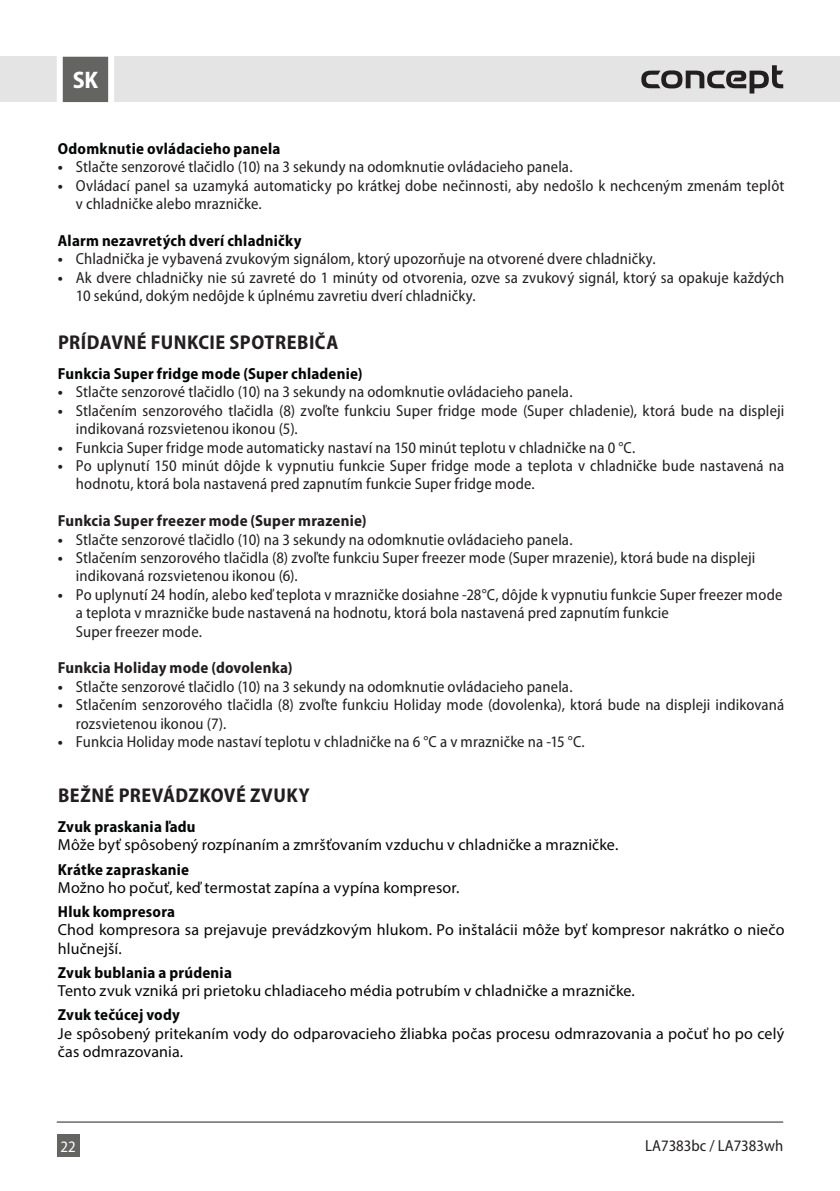
<style>
.page{position:relative;width:840px;height:1191px;background:#fff}
.page>*{position:absolute;margin:0;border:0;box-sizing:border-box;transform-origin:0 0}
.t1{font:700 semi-condensed 24px "Myriad Pro";color:#fff}
.t2{font:700 semi-condensed 20px "Myriad Pro";letter-spacing:.025em;color:#231f20}
.t3{font:semi-condensed 16px/18.4px "Myriad Pro";letter-spacing:.01em;color:#231f20}
.t4{font:16px/18.4px "Myriad Pro";letter-spacing:.005em;color:#050706}
.t5{font:700 semi-condensed 16px "Myriad Pro";letter-spacing:.015em;color:#050706}
.t6{font:700 semi-condensed 16px "Myriad Pro";letter-spacing:.015em;color:#231f20}
.t7{font:semi-condensed 16px "Myriad Pro";color:#fff}
.s1{font-weight:700}
</style>
<div class="page">
<div style="left:0;top:57px;width:839px;height:45px;background:#e4e4e4"></div>
<div style="left:57px;top:1134px;width:22px;height:23px;background:#646463"></div>
<svg style="left:54px;top:56px;width:63px;height:47px;background:#909090"></svg>
<hr style="left:57px;top:1121px;width:725px;height:1px;background:#231f20">
<svg style="left:641px;top:65px;width:141px;height:28px"></svg>
<h1 class="t1" style="left:73px;top:67px;width:27px">SK</h1>
<p class="t5" style="left:58px;top:139px;width:224px">Odomknutie ovládacieho panela</p>
<p class="t3" style="left:58px;top:158px;width:516px"><span class="s1">•</span> Stlačte senzorové tlačidlo (10) na 3 sekundy na odomknutie ovládacieho panela.</p>
<p class="t3" style="left:76px;top:176px;width:709px;text-indent:-18px"><span class="s1">•</span> Ovládací panel sa uzamyká automaticky po krátkej dobe nečinnosti, aby nedošlo k nechceným zmenám teplôt v chladničke alebo mrazničke.</p>
<p class="t5" style="left:58px;top:231px;width:245px">Alarm nezavretých dverí chladničky</p>
<p class="t3" style="left:58px;top:250px;width:599px"><span class="s1">•</span> Chladnička je vybavená zvukovým signálom, ktorý upozorňuje na otvorené dvere chladničky.</p>
<p class="t3" style="left:76px;top:268px;width:709px;text-indent:-18px"><span class="s1">•</span> Ak dvere chladničky nie sú zavreté do 1 minúty od otvorenia, ozve sa zvukový signál, ktorý sa opakuje každých<br>10 sekúnd, dokým nedôjde k úplnému zavretiu dverí chladničky.</p>
<p class="t2" style="left:58px;top:331px;width:281px">PRÍDAVNÉ FUNKCIE SPOTREBIČA</p>
<p class="t5" style="left:58px;top:365px;width:306px">Funkcia Super fridge mode (Super chladenie)</p>
<p class="t3" style="left:58px;top:383px;width:516px"><span class="s1">•</span> Stlačte senzorové tlačidlo (10) na 3 sekundy na odomknutie ovládacieho panela.</p>
<p class="t3" style="left:76px;top:401px;width:709px;text-indent:-18px"><span class="s1">•</span> Stlačením senzorového tlačidla (8) zvoľte funkciu Super fridge mode (Super chladenie), ktorá bude na displeji indikovaná rozsvietenou ikonou (5).</p>
<p class="t3" style="left:58px;top:438px;width:578px"><span class="s1">•</span> Funkcia Super fridge mode automaticky nastaví na 150 minút teplotu v chladničke na 0 °C.</p>
<p class="t3" style="left:76px;top:457px;width:709px;text-indent:-18px"><span class="s1">•</span> Po uplynutí 150 minút dôjde k vypnutiu funkcie Super fridge mode a teplota v chladničke bude nastavená na hodnotu, ktorá bola nastavená pred zapnutím funkcie Super fridge mode.</p>
<p class="t6" style="left:58px;top:512px;width:310px">Funkcia Super freezer mode (Super mrazenie)</p>
<p class="t3" style="left:58px;top:530px;width:516px"><span class="s1">•</span> Stlačte senzorové tlačidlo (10) na 3 sekundy na odomknutie ovládacieho panela.</p>
<p class="t3" style="left:76px;top:549px;width:680px;text-indent:-18px"><span class="s1">•</span> Stlačením senzorového tlačidla (8) zvoľte funkciu Super freezer mode (Super mrazenie), ktorá bude na displeji indikovaná rozsvietenou ikonou (6).</p>
<p class="t3" style="left:76px;top:585px;width:707px;text-indent:-18px"><span class="s1">•</span> Po uplynutí 24 hodín, alebo keď teplota v mrazničke dosiahne -28°C, dôjde k vypnutiu funkcie Super freezer mode a teplota v mrazničke bude nastavená na hodnotu, ktorá bola nastavená pred zapnutím funkcie<br>Super freezer mode.</p>
<p class="t6" style="left:58px;top:659px;width:236px">Funkcia Holiday mode (dovolenka)</p>
<p class="t3" style="left:58px;top:677px;width:516px"><span class="s1">•</span> Stlačte senzorové tlačidlo (10) na 3 sekundy na odomknutie ovládacieho panela.</p>
<p class="t3" style="left:76px;top:696px;width:709px;text-indent:-18px"><span class="s1">•</span> Stlačením senzorového tlačidla (8) zvoľte funkciu Holiday mode (dovolenka), ktorá bude na displeji indikovaná rozsvietenou ikonou (7).</p>
<p class="t3" style="left:58px;top:733px;width:528px"><span class="s1">•</span> Funkcia Holiday mode nastaví teplotu v chladničke na 6 °C a v mrazničke na -15 °C.</p>
<p class="t2" style="left:58px;top:784px;width:253px">BEŽNÉ PREVÁDZKOVÉ ZVUKY</p>
<p class="t5" style="left:58px;top:817px;width:139px">Zvuk praskania ľadu</p>
<p class="t4" style="left:58px;top:835px;width:561px">Môže byť spôsobený rozpínaním a zmršťovaním vzduchu v chladničke a mrazničke.</p>
<p class="t5" style="left:58px;top:860px;width:133px">Krátke zapraskanie</p>
<p class="t4" style="left:58px;top:878px;width:403px">Možno ho počuť, keď termostat zapína a vypína kompresor.</p>
<p class="t5" style="left:58px;top:902px;width:119px">Hluk kompresora</p>
<p class="t4" style="left:58px;top:920px;width:727px">Chod kompresora sa prejavuje prevádzkovým hlukom. Po inštalácii môže byť kompresor nakrátko o niečo hlučnejší.</p>
<p class="t5" style="left:58px;top:963px;width:175px">Zvuk bublania a prúdenia</p>
<p class="t4" style="left:58px;top:981px;width:578px">Tento zvuk vzniká pri prietoku chladiaceho média potrubím v chladničke a mrazničke.</p>
<p class="t5" style="left:58px;top:1006px;width:123px">Zvuk tečúcej vody</p>
<p class="t4" style="left:58px;top:1024px;width:727px">Je spôsobený pritekaním vody do odparovacieho žliabka počas procesu odmrazovania a počuť ho po celý čas odmrazovania.</p>
<p class="t7" style="left:60px;top:1138px;width:17px">22</p>
<p class="t3" style="left:644px;top:1136px;width:139px">LA7383bc / LA7383wh</p>
</div>
